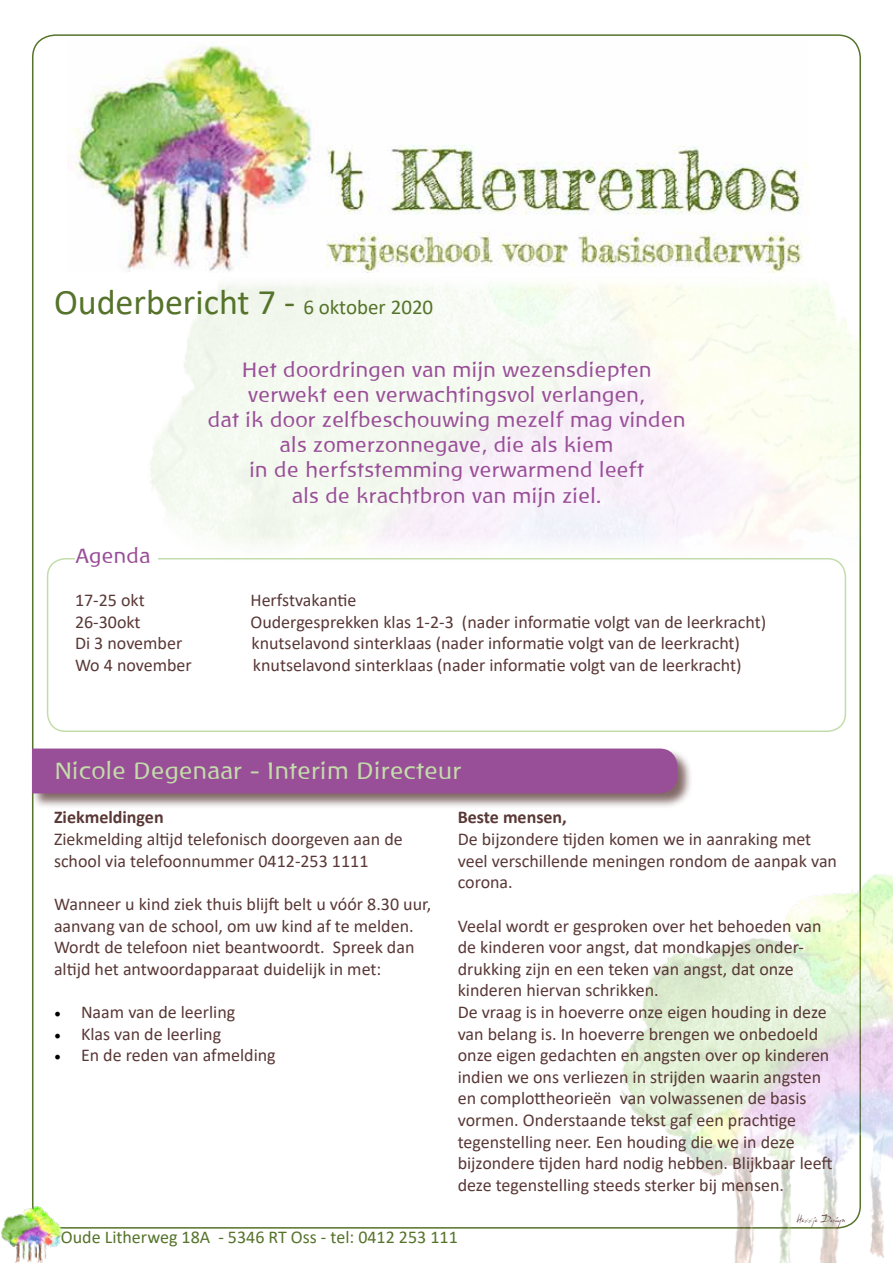
<style>
.page{position:relative;width:893px;height:1263px;background:#fff}
.page>*{position:absolute;margin:0;border:0;box-sizing:border-box;transform-origin:0 0}
.t1{font:36px "Calibri";color:#55732a}
.t2{font:24px "Baar Philos";color:#c3ddaa}
.t3{font:21px/25.2px "Baar Philos";color:#994e98;text-align:center}
.t4{font:18px/21.6px "Calibri";color:#593836}
.t5{font:18px "Calibri";color:#55732a}
.t6{font:700 18px "Calibri";color:#593836}
.t7{font:9px "Dali";letter-spacing:-.025em;color:#593836}
.s1{font-size:21px}
.s2{font-family:"Minion Pro";color:#000}
</style>
<div class="page">
<img style="left:72px;top:45px;width:735px;height:228px">
<img style="left:603px;top:859px;width:290px;height:404px">
<img style="left:1px;top:1204px;width:62px;height:59px">
<img style="left:150px;top:273px;width:711px;height:295px">
<div style="left:47px;top:558px;width:799px;height:174px;border:2px solid #c3ddaa;border-radius:18px"></div>
<div style="left:75px;top:544px;width:83px;height:28px;background:#fff"></div>
<div style="left:31px;top:748px;width:662px;height:61px;background:#593836;opacity:.75"></div>
<div style="left:32px;top:748px;width:645px;height:45px;background:#994e98"></div>
<h1 class="t1" style="left:54px;top:277px;width:381px">Ouderbericht 7 - <span class="s1">6 oktober 2020</span></h1>
<p class="t3" style="left:207px;top:357px;width:479px">Het doordringen van mijn wezensdiepten verwekt een verwachtingsvol verlangen,<br>dat ik door zelfbeschouwing mezelf mag vinden als zomerzonnegave, die als kiem<br>in de herfststemming verwarmend leeft<br>als de krachtbron van mijn ziel.</p>
<p class="t3" style="left:75px;top:543px;width:77px">Agenda</p>
<p class="t4" style="left:75px;top:589px;width:71px">17-25 okt</p>
<p class="t4" style="left:250px;top:589px;width:107px">Herfstvakantie</p>
<p class="t4" style="left:75px;top:610px;width:67px">26-30okt</p>
<p class="t4" style="left:250px;top:610px;width:517px">Oudergesprekken klas 1-2-3 (nader informatie volgt van de leerkracht)</p>
<p class="t4" style="left:75px;top:632px;width:109px">Di 3 november</p>
<p class="t4" style="left:251px;top:632px;width:490px">knutselavond sinterklaas (nader informatie volgt van de leerkracht)</p>
<p class="t4" style="left:75px;top:654px;width:118px">Wo 4 november</p>
<p class="t4" style="left:253px;top:654px;width:490px">knutselavond sinterklaas (nader informatie volgt van de leerkracht)</p>
<h2 class="t2" style="left:54px;top:757px;width:409px">Nicole Degenaar - Interim Directeur</h2>
<p class="t6" style="left:458px;top:805px;width:111px">Beste mensen,</p>
<p class="t4" style="left:458px;top:828px;width:381px">De bijzondere tijden komen we in aanraking met veel verschillende meningen rondom de aanpak van corona.</p>
<p class="t4" style="left:458px;top:914px;width:376px">Veelal wordt er gesproken over het behoeden van de kinderen voor angst, dat mondkapjes onder&shy;drukking zijn en een teken van angst, dat onze kinderen hiervan schrikken.<br>De vraag is in hoeverre onze eigen houding in deze van belang is. In hoeverre brengen we onbedoeld onze eigen gedachten en angsten over op kinderen indien we ons verliezen in strijden waarin angsten en complottheorieën van volwassenen de basis vormen. Onderstaande tekst gaf een prachtige tegenstelling neer. Een houding die we in deze bijzondere tijden hard nodig hebben. Blijkbaar leeft deze tegenstelling steeds sterker bij mensen.</p>
<p class="t6" style="left:54px;top:805px;width:111px">Ziekmeldingen</p>
<p class="t4" style="left:54px;top:828px;width:350px">Ziekmelding altijd telefonisch doorgeven aan de school via telefoonnummer 0412-253 1111</p>
<p class="t4" style="left:54px;top:893px;width:379px">Wanneer u kind ziek thuis blijft belt u vóór 8.30 uur, aanvang van de school, om uw kind af te melden.<br>Wordt de telefoon niet beantwoordt. Spreek dan altijd het antwoordapparaat duidelijk in met:</p>
<p class="t4" style="left:54px;top:1001px;width:183px"><span class="s2">•</span> Naam van de leerling</p>
<p class="t4" style="left:54px;top:1022px;width:169px"><span class="s2">•</span> Klas van de leerling</p>
<p class="t4" style="left:54px;top:1044px;width:223px"><span class="s2">•</span> En de reden van afmelding</p>
<p class="t5" style="left:61px;top:1224px;width:398px">Oude Litherweg 18A - 5346 RT Oss - tel: 0412 253 111</p>
<p class="t7" style="left:796px;top:1214px;width:51px">Hexxje Design</p>
</div>
